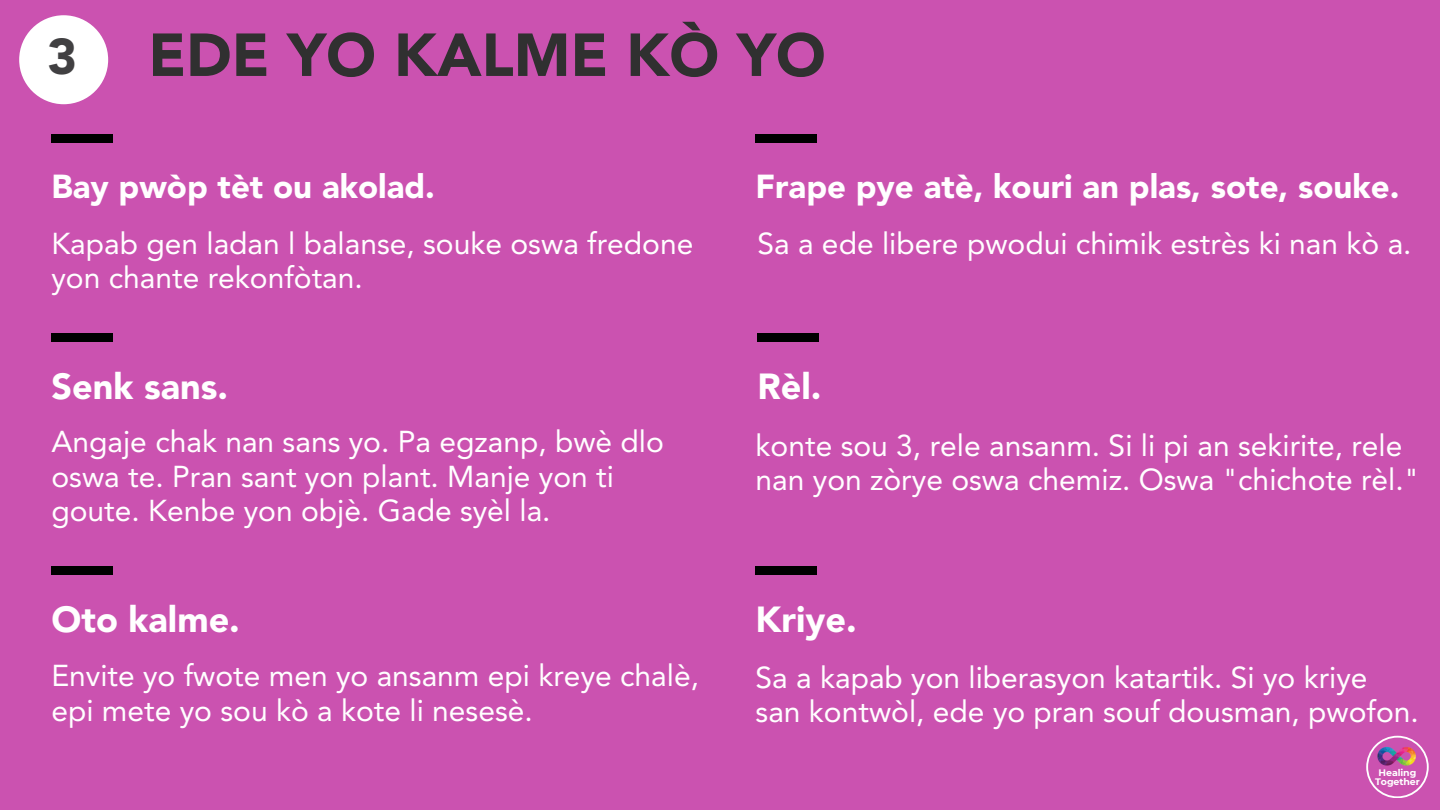
<style>
.page{position:relative;width:1440px;height:810px;background:#cb52b0}
.page>*{position:absolute;margin:0;border:0;box-sizing:border-box;transform-origin:0 0}
.t1{font:900 60px "Avenir LT Std";color:#303030}
.t2{font:900 50px "Avenir LT Std";color:#414042}
.t3{font:900 36px "Avenir LT Std";color:#fff}
.t4{font:900 33px "Avenir LT Std";color:#fff}
.t5{font:30px/34.5px "Avenir LT Std";color:#fff}
.t6{font:700 9.4px "Montserrat";letter-spacing:-.01em;color:#fff}
</style>
<div class="page">
<div style="left:51px;top:135px;width:62px;height:8px;background:#000"></div>
<div style="left:51px;top:333px;width:62px;height:8px;background:#000"></div>
<div style="left:51px;top:566px;width:62px;height:8px;background:#000"></div>
<div style="left:756px;top:135px;width:61px;height:8px;background:#000"></div>
<div style="left:757px;top:333px;width:62px;height:8px;background:#000"></div>
<div style="left:756px;top:566px;width:61px;height:8px;background:#000"></div>
<div style="left:19px;top:15px;width:89px;height:89px;background:#fff;border-radius:50%"></div>
<svg style="left:1366px;top:736px;width:63px;height:62px"></svg>
<img style="left:1368px;top:745px;width:59px;height:22px">
<h3 class="t2" style="left:47px;top:37px;width:31px">3</h3>
<h3 class="t1" style="left:148px;top:31px;width:679px">EDE YO KALME KÒ YO</h3>
<p class="t4" style="left:51px;top:173px;width:385px">Bay pwòp tèt ou akolad.</p>
<h2 class="t4" style="left:756px;top:173px;width:645px">Frape pye atè, kouri an plas, sote, souke.</h2>
<h2 class="t5" style="left:51px;top:229px;width:644px">Kapab gen ladan l balanse, souke oswa fredone yon chante rekonfòtan.</h2>
<p class="t5" style="left:757px;top:229px;width:656px">Sa a ede libere pwodui chimik estrès ki nan kò a.</p>
<h1 class="t3" style="left:51px;top:372px;width:178px">Senk sans.</h1>
<h3 class="t5" style="left:51px;top:427px;width:614px">Angaje chak nan sans yo. Pa egzanp, bwè dlo oswa te. Pran sant yon plant. Manje yon ti goute. Kenbe yon objè. Gade syèl la.</h3>
<p class="t3" style="left:51px;top:605px;width:190px">Oto kalme.</p>
<p class="t5" style="left:51px;top:661px;width:649px">Envite yo fwote men yo ansanm epi kreye chalè, epi mete yo sou kò a kote li nesesè.</p>
<p class="t3" style="left:757px;top:371px;width:66px">Rèl.</p>
<h2 class="t5" style="left:756px;top:431px;width:665px">konte sou 3, rele ansanm. Si li pi an sekirite, rele nan yon zòrye oswa chemiz. Oswa "chichote rèl."</h2>
<h2 class="t3" style="left:756px;top:605px;width:103px">Kriye.</h2>
<h3 class="t5" style="left:756px;top:663px;width:665px">Sa a kapab yon liberasyon katartik. Si yo kriye san kontwòl, ede yo pran souf dousman, pwofon.</h3>
<p class="t6" style="left:1379px;top:767px;width:39px">Healing</p>
<h2 class="t6" style="left:1375px;top:776px;width:46px">Together</h2>
</div>
